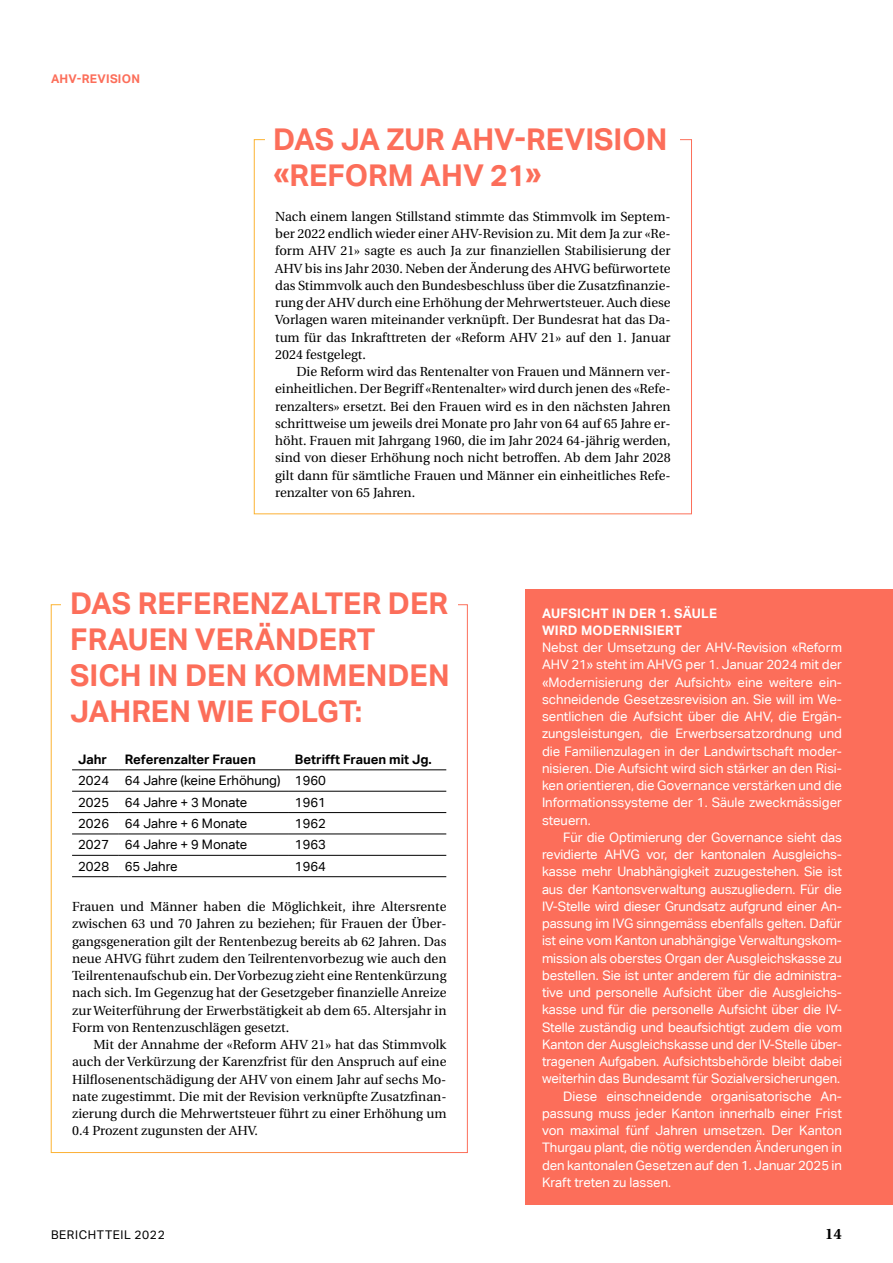
<style>
.page{position:relative;width:893px;height:1263px;background:#fff}
.page>*{position:absolute;margin:0;border:0;box-sizing:border-box;transform-origin:0 0}
.t1{font:700 30px/36px "Aktiv Grotesk Corp";color:#fc6e5a}
.t2{font:700 15px "Utopia";color:#000}
.t3{font:13.2px/17.2px "Utopia";color:#000;text-align:justify}
.t4{font:13.2px/17.2px "Aktiv Grotesk Corp";letter-spacing:-.01em;color:#fff;text-align:justify}
.t5{font:13.2px/21.3px "Aktiv Grotesk Corp";color:#000}
.t6{font:700 13.2px "Aktiv Grotesk Corp";color:#000}
.t7{font:700 13.2px/17.2px "Aktiv Grotesk Corp";letter-spacing:.02em;color:#fff}
.t8{font:12px "Aktiv Grotesk Corp";letter-spacing:.05em;color:#000}
.t9{font:700 12px "Aktiv Grotesk Corp";letter-spacing:.02em;color:#fc6e5a}
</style>
<div class="page">
<hr style="left:72px;top:769px;width:47px;height:1px;background:#000">
<hr style="left:119px;top:769px;width:170px;height:1px;background:#000">
<hr style="left:289px;top:769px;width:157px;height:1px;background:#000">
<hr style="left:72px;top:791px;width:47px;height:1px;background:#000">
<hr style="left:119px;top:791px;width:170px;height:1px;background:#000">
<hr style="left:289px;top:791px;width:157px;height:1px;background:#000">
<hr style="left:72px;top:812px;width:47px;height:1px;background:#000">
<hr style="left:119px;top:812px;width:170px;height:1px;background:#000">
<hr style="left:289px;top:812px;width:157px;height:1px;background:#000">
<hr style="left:72px;top:834px;width:47px;height:1px;background:#000">
<hr style="left:119px;top:834px;width:170px;height:1px;background:#000">
<hr style="left:289px;top:834px;width:157px;height:1px;background:#000">
<hr style="left:72px;top:855px;width:47px;height:1px;background:#000">
<hr style="left:119px;top:855px;width:170px;height:1px;background:#000">
<hr style="left:289px;top:855px;width:157px;height:1px;background:#000">
<hr style="left:72px;top:876px;width:47px;height:1px;background:#000">
<hr style="left:119px;top:876px;width:170px;height:1px;background:#000">
<hr style="left:289px;top:876px;width:157px;height:1px;background:#000">
<div style="left:525px;top:589px;width:368px;height:615px;background:#fc6e5a"></div>
<p class="t9" style="left:51px;top:71px;width:90px">AHV-REVISION</p>
<h1 class="t1" style="left:273px;top:121px;width:396px">DAS JA ZUR AHV-REVISION «REFORM AHV 21»</h1>
<p class="t3" style="left:275px;top:208px;width:397px">Nach einem langen Stillstand stimmte das Stimmvolk im Septem&shy;ber 2022 endlich wieder einer AHV-Revision zu. Mit dem Ja zur «Re&shy;form AHV 21» sagte es auch Ja zur finanziellen Stabilisierung der AHV bis ins Jahr 2030. Neben der Änderung des AHVG befürwortete das Stimmvolk auch den Bundesbeschluss über die Zusatzfinanzie&shy;rung der AHV durch eine Erhöhung der Mehrwertsteuer. Auch diese Vorlagen waren miteinander verknüpft. Der Bundesrat hat das Da&shy;tum für das Inkrafttreten der «Reform AHV 21» auf den 1. Januar 2024 festgelegt.</p>
<p class="t3" style="left:275px;top:363px;width:397px;text-indent:21px">Die Reform wird das Rentenalter von Frauen und Männern ver&shy;einheitlichen. Der Begriff «Rentenalter» wird durch jenen des «Refe&shy;renzalters» ersetzt. Bei den Frauen wird es in den nächsten Jahren schrittweise um jeweils drei Monate pro Jahr von 64 auf 65 Jahre er&shy;höht. Frauen mit Jahrgang 1960, die im Jahr 2024 64-jährig werden, sind von dieser Erhöhung noch nicht betroffen. Ab dem Jahr 2028 gilt dann für sämtliche Frauen und Männer ein einheitliches Refe&shy;renzalter von 65 Jahren.</p>
<h1 class="t1" style="left:70px;top:584px;width:381px">DAS REFERENZALTER DER<br>FRAUEN VERÄNDERT<br>SICH IN DEN KOMMENDEN<br>JAHREN WIE FOLGT:</h1>
<p class="t6" style="left:78px;top:751px;width:30px">Jahr</p>
<p class="t6" style="left:125px;top:751px;width:132px">Referenzalter Frauen</p>
<p class="t6" style="left:295px;top:751px;width:138px">Betrifft Frauen mit Jg.</p>
<p class="t5" style="left:78px;top:770px;width:249px">2024 64 Jahre (keine Erhöhung) 1960<br>2025 64 Jahre + 3 Monate</p>
<p class="t5" style="left:295px;top:791px;width:33px">1961</p>
<p class="t5" style="left:78px;top:812px;width:171px">2026 64 Jahre + 6 Monate</p>
<p class="t5" style="left:295px;top:812px;width:33px">1962</p>
<p class="t5" style="left:78px;top:834px;width:171px">2027 64 Jahre + 9 Monate</p>
<p class="t5" style="left:295px;top:834px;width:33px">1963</p>
<p class="t5" style="left:78px;top:855px;width:101px">2028 65 Jahre</p>
<p class="t5" style="left:295px;top:855px;width:33px">1964</p>
<p class="t3" style="left:72px;top:898px;width:376px">Frauen und Männer haben die Möglichkeit, ihre Altersrente zwischen 63 und 70 Jahren zu beziehen; für Frauen der Über&shy;gangsgeneration gilt der Rentenbezug bereits ab 62 Jahren. Das neue AHVG führt zudem den Teilrentenvorbezug wie auch den Teilrentenaufschub ein. Der Vorbezug zieht eine Rentenkürzung nach sich. Im Gegenzug hat der Gesetzgeber finanzielle Anreize zur Weiterführung der Erwerbstätigkeit ab dem 65. Altersjahr in Form von Rentenzuschlägen gesetzt.</p>
<p class="t3" style="left:72px;top:1036px;width:376px;text-indent:21px">Mit der Annahme der «Reform AHV 21» hat das Stimmvolk auch der Verkürzung der Karenzfrist für den Anspruch auf eine Hilflosenentschädigung der AHV von einem Jahr auf sechs Mo&shy;nate zugestimmt. Die mit der Revision verknüpfte Zusatzfinan&shy;zierung durch die Mehrwertsteuer führt zu einer Erhöhung um 0.4 Prozent zugunsten der AHV.</p>
<p class="t7" style="left:542px;top:604px;width:177px">AUFSICHT IN DER 1. SÄULE<br>WIRD MODERNISIERT</p>
<p class="t4" style="left:542px;top:639px;width:301px">Nebst der Umsetzung der AHV-Revision «Reform AHV 21» steht im AHVG per 1. Januar 2024 mit der «Modernisierung der Aufsicht» eine weitere ein&shy;schneidende Gesetzesrevision an. Sie will im We&shy;sentlichen die Aufsicht über die AHV, die Ergän&shy;zungsleistungen, die Erwerbsersatzordnung und die Familienzulagen in der Landwirtschaft moder&shy;nisieren. Die Aufsicht wird sich stärker an den Risi&shy;ken orientieren, die Governance verstärken und die Informationssysteme der 1. Säule zweckmässiger steuern.</p>
<p class="t4" style="left:563px;top:828px;width:280px">Für die Optimierung der Governance sieht das</p>
<p class="t4" style="left:542px;top:846px;width:301px">revidierte AHVG vor, der kantonalen Ausgleichs-</p>
<p class="t4" style="left:542px;top:863px;width:301px">kasse mehr Unabhängigkeit zuzugestehen. Sie ist</p>
<p class="t4" style="left:542px;top:880px;width:301px">aus der Kantonsverwaltung auszugliedern. Für die</p>
<p class="t4" style="left:542px;top:897px;width:301px">IV-Stelle wird dieser Grundsatz aufgrund einer An-</p>
<p class="t4" style="left:542px;top:915px;width:301px">passung im IVG sinngemäss ebenfalls gelten. Dafür</p>
<p class="t4" style="left:542px;top:932px;width:301px">ist eine vom Kanton unabhängige Verwaltungskom-</p>
<p class="t4" style="left:542px;top:949px;width:301px">mission als oberstes Organ der Ausgleichskasse zu</p>
<p class="t4" style="left:542px;top:966px;width:301px">bestellen. Sie ist unter anderem für die administra-</p>
<p class="t4" style="left:542px;top:984px;width:301px">tive und personelle Aufsicht über die Ausgleichs-</p>
<p class="t4" style="left:542px;top:1001px;width:301px">kasse und für die personelle Aufsicht über die IV-</p>
<p class="t4" style="left:542px;top:1018px;width:301px">Stelle zuständig und beaufsichtigt zudem die vom</p>
<p class="t4" style="left:542px;top:1035px;width:301px">Kanton der Ausgleichskasse und der IV-Stelle über-</p>
<p class="t4" style="left:542px;top:1053px;width:301px">tragenen Aufgaben. Aufsichtsbehörde bleibt dabei</p>
<p class="t4" style="left:542px;top:1070px;width:300px">weiterhin das Bundesamt für Sozialversicherungen.</p>
<p class="t4" style="left:563px;top:1087px;width:280px">Diese einschneidende organisatorische An-</p>
<p class="t4" style="left:542px;top:1104px;width:301px">passung muss jeder Kanton innerhalb einer Frist</p>
<p class="t4" style="left:542px;top:1122px;width:301px">von maximal fünf Jahren umsetzen. Der Kanton</p>
<p class="t4" style="left:542px;top:1139px;width:301px">Thurgau plant, die nötig werdenden Änderungen in</p>
<p class="t4" style="left:542px;top:1156px;width:301px">den kantonalen Gesetzen auf den 1. Januar 2025 in</p>
<p class="t4" style="left:542px;top:1173px;width:131px">Kraft treten zu lassen.</p>
<p class="t8" style="left:51px;top:1227px;width:115px">BERICHTTEIL 2022</p>
<p class="t2" style="left:825px;top:1225px;width:18px">14</p>
</div>
